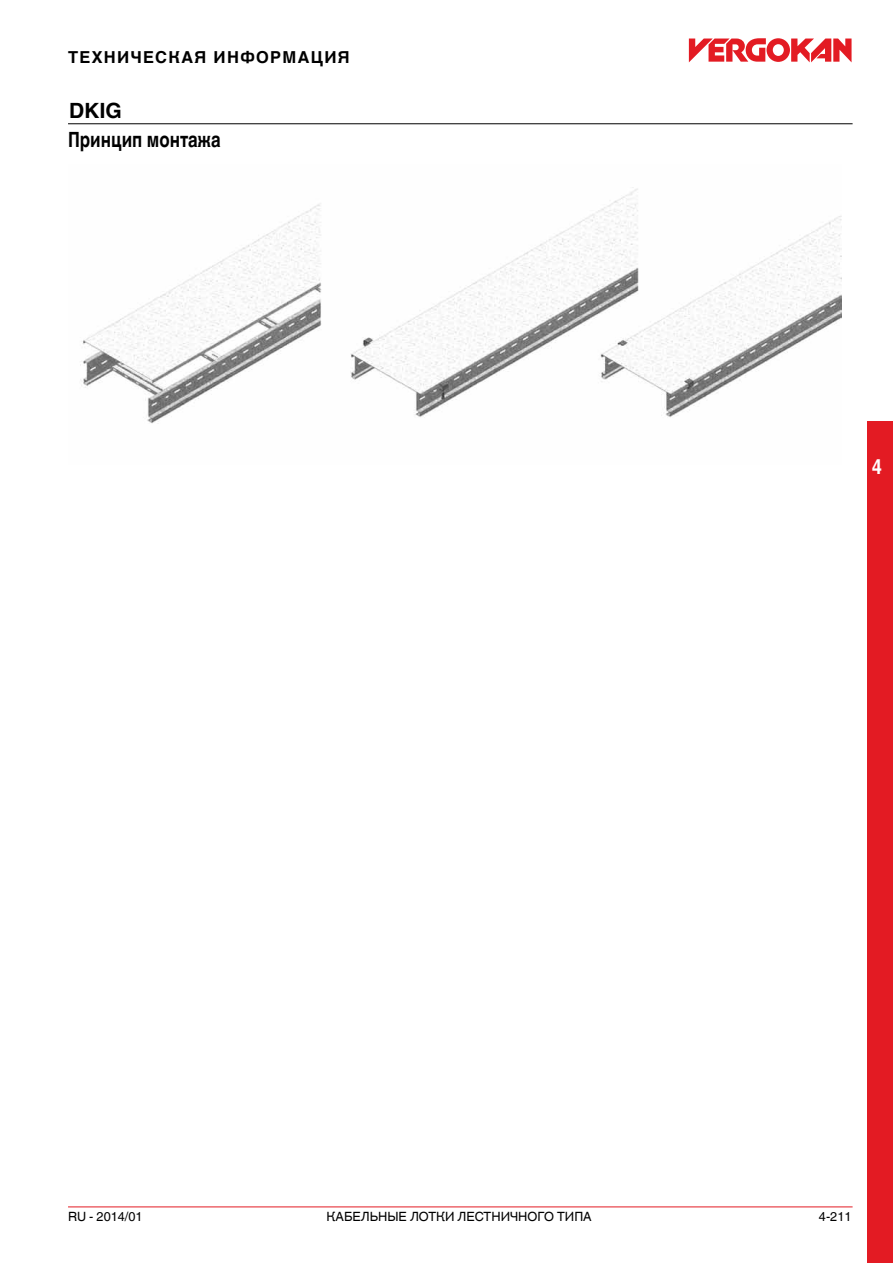
<style>
.page{position:relative;width:893px;height:1263px;background:#fff}
.page>*{position:absolute;margin:0;border:0;box-sizing:border-box;transform-origin:0 0}
.t1{font:700 21px/29.5px "Helvetica Linotype";color:#000}
.t2{font:700 21px "Helvetica Linotype";color:#fff;scale:.85 1}
.t3{font:700 16.5px "Helvetica Linotype";color:#000}
.t4{font:12.75px "Helvetica Linotype";color:#000}
</style>
<div class="page">
<svg style="left:689px;top:38px;width:162px;height:24px"></svg>
<hr style="left:68px;top:1206px;width:785px;height:1px;background:#e31b23">
<div style="left:867px;top:421px;width:26px;height:842px;background:#e31b23"></div>
<hr style="left:68px;top:123px;width:785px;height:1px;background:#000">
<img style="left:80px;top:187px;width:762px;height:237px">
<p class="t3" style="left:68px;top:48px;width:25px">Техническа</p>
<p class="t3" style="left:195px;top:48px;width:34px">я информа</p>
<p class="t3" style="left:311px;top:48px;width:41px">ция</p>
<h1 class="t1" style="left:68px;top:96px;width:154px">DKIG<br>Принцип монтажа</h1>
<h1 class="t2" style="left:872px;top:455px;width:14px">4</h1>
<p class="t4" style="left:68px;top:1209px;width:76px">RU - 2014/01</p>
<p class="t4" style="left:327px;top:1209px;width:266px">КАБЕЛЬНЫЕ ЛОТКИ ЛЕСТНИЧНОГО ТИПА</p>
<p class="t4" style="left:819px;top:1209px;width:34px">4-211</p>
</div>
